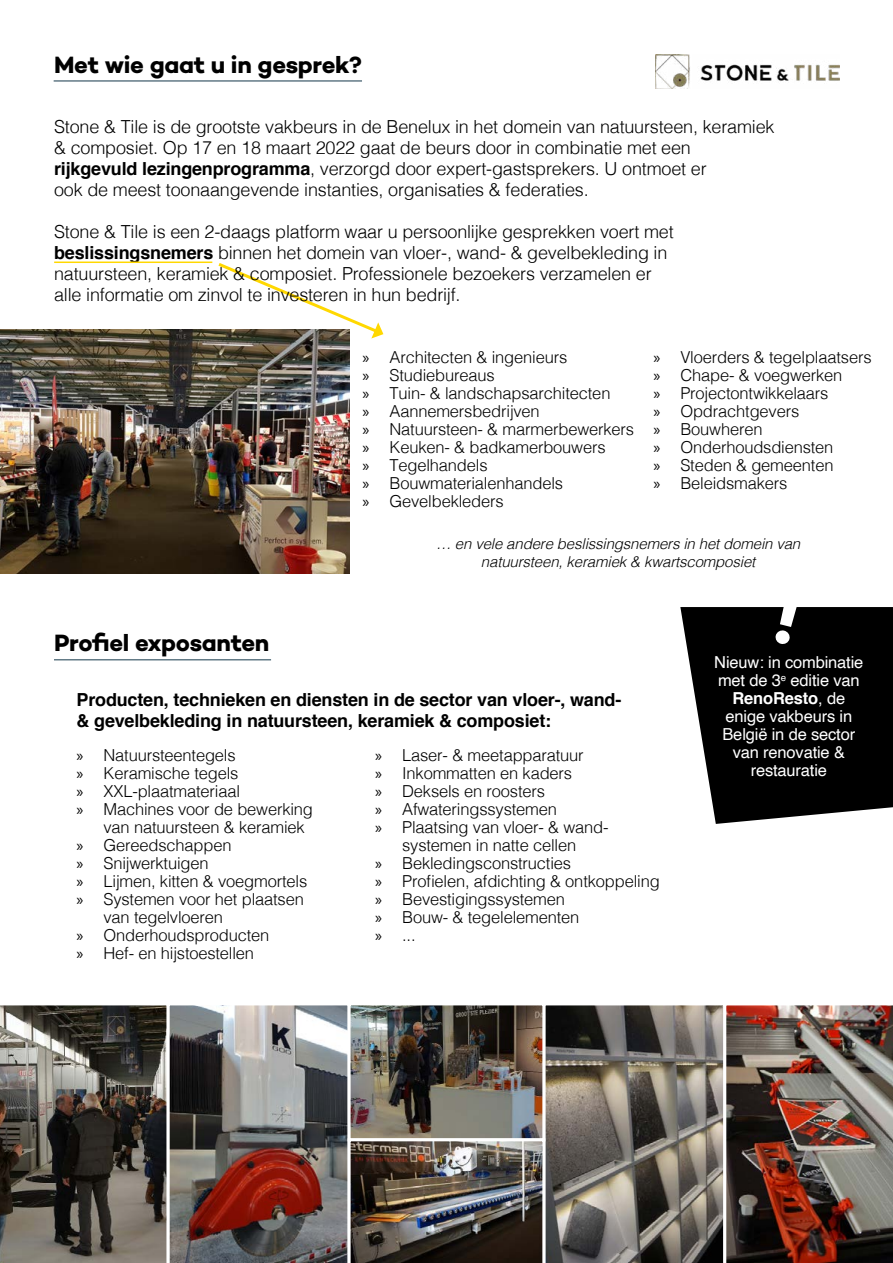
<style>
.page{position:relative;width:893px;height:1263px;background:#fff}
.page>*{position:absolute;margin:0;border:0;box-sizing:border-box;transform-origin:0 0}
.t1{font:24px "Campton Bold DEMO";letter-spacing:-.015em;color:#000}
.t2{font:300 18px/21px "Helvetica";letter-spacing:-.01em;color:#000}
.t3{font:700 18px/21px "Helvetica";letter-spacing:-.01em;color:#000}
.t4{font:300 16.5px/18px "Helvetica";letter-spacing:-.01em;color:#000}
.t5{font:16.5px/18px "Helvetica";letter-spacing:-.01em;color:#fff;text-align:center}
.t6{font:italic 300 15px/18px "Helvetica";letter-spacing:-.01em;color:#000;text-align:center}
.s1{font-weight:700}
.s2{font-family:"Myriad Pro";font-weight:400}
</style>
<div class="page">
<svg style="left:215px;top:263px;width:168px;height:75px"></svg>
<hr style="left:54px;top:659px;width:217px;height:1px;background:#15384a">
<img style="left:656px;top:54px;width:184px;height:35px">
<hr style="left:54px;top:261px;width:158px;height:2px;background:#ffd800">
<img style="left:0;top:330px;width:349px;height:244px">
<hr style="left:54px;top:81px;width:308px;height:1px;background:#15384a">
<img style="left:352px;top:1006px;width:189px;height:131px">
<svg style="left:0;top:1005px;width:167px;height:258px;background:#55514b"></svg>
<svg style="left:545px;top:1005px;width:178px;height:258px;background:#706b63"></svg>
<img style="left:169px;top:1005px;width:179px;height:258px">
<img style="left:723px;top:1005px;width:170px;height:258px">
<div style="left:348px;top:1002px;width:197px;height:139px;border:3px solid #fff"></div>
<img style="left:348px;top:1138px;width:197px;height:125px">
<svg style="left:680px;top:607px;width:213px;height:217px;background:#1e1e1e"></svg>
<svg style="left:774px;top:607px;width:27px;height:38px"></svg>
<h1 class="t1" style="left:54px;top:50px;width:309px">Met wie gaat u in gesprek?</h1>
<p class="t2" style="left:54px;top:115px;width:722px">Stone &amp; Tile is de grootste vakbeurs in de Benelux in het domein van natuursteen, keramiek &amp; composiet. Op 17 en 18 maart 2022 gaat de beurs door in combinatie met een <span class="s1">rijkgevuld lezingenprogramma</span>, verzorgd door expert-gastsprekers. U ontmoet er<br>ook de meest toonaangevende instanties, organisaties &amp; federaties.</p>
<p class="t2" style="left:54px;top:220px;width:621px">Stone &amp; Tile is een 2-daags platform waar u persoonlijke gesprekken voert met <span class="s1">beslissingsnemers</span> binnen het domein van vloer-, wand- &amp; gevelbekleding in natuursteen, keramiek &amp; composiet. Professionele bezoekers verzamelen er alle informatie om zinvol te investeren in hun bedrijf.</p>
<p class="t4" style="left:653px;top:347px;width:220px"><span class="s2">»</span> Vloerders &amp; tegelplaatsers <span class="s2">»</span> Chape- &amp; voegwerken<br><span class="s2">»</span> Projectontwikkelaars<br><span class="s2">»</span> Opdrachtgevers<br><span class="s2">»</span> Bouwheren<br><span class="s2">»</span> Onderhoudsdiensten<br><span class="s2">»</span> Steden &amp; gemeenten<br><span class="s2">»</span> Beleidsmakers</p>
<p class="t4" style="left:362px;top:347px;width:273px"><span class="s2">»</span> Architecten &amp; ingenieurs<br><span class="s2">»</span> Studiebureaus<br><span class="s2">»</span> Tuin- &amp; landschapsarchitecten<br><span class="s2">»</span> Aannemersbedrijven<br><span class="s2">»</span> Natuursteen- &amp; marmerbewerkers <span class="s2">»</span> Keuken- &amp; badkamerbouwers<br><span class="s2">»</span> Tegelhandels<br><span class="s2">»</span> Bouwmaterialenhandels<br><span class="s2">»</span> Gevelbekleders</p>
<p class="t6" style="left:436px;top:533px;width:366px">… en vele andere beslissingsnemers in het domein van natuursteen, keramiek &amp; kwartscomposiet</p>
<h1 class="t1" style="left:54px;top:629px;width:217px">Profiel exposanten</h1>
<p class="t3" style="left:77px;top:690px;width:546px">Producten, technieken en diensten in de sector van vloer-, wand-&amp; gevelbekleding in natuursteen, keramiek &amp; composiet:</p>
<p class="t4" style="left:77px;top:745px;width:161px"><span class="s2">»</span> Natuursteentegels</p>
<p class="t4" style="left:77px;top:763px;width:163px"><span class="s2">»</span> Keramische tegels</p>
<p class="t4" style="left:77px;top:781px;width:165px"><span class="s2">»</span> XXL-plaatmateriaal</p>
<p class="t4" style="left:77px;top:799px;width:238px"><span class="s2">»</span> Machines voor de bewerking</p>
<p class="t4" style="left:104px;top:817px;width:203px">van natuursteen &amp; keramiek</p>
<p class="t4" style="left:77px;top:835px;width:157px"><span class="s2">»</span> Gereedschappen</p>
<p class="t4" style="left:77px;top:853px;width:134px"><span class="s2">»</span> Snijwerktuigen</p>
<p class="t4" style="left:77px;top:871px;width:232px"><span class="s2">»</span> Lijmen, kitten &amp; voegmortels</p>
<p class="t4" style="left:77px;top:889px;width:229px"><span class="s2">»</span> Systemen voor het plaatsen</p>
<p class="t4" style="left:104px;top:907px;width:121px">van tegelvloeren</p>
<p class="t4" style="left:77px;top:925px;width:194px"><span class="s2">»</span> Onderhoudsproducten</p>
<p class="t4" style="left:77px;top:943px;width:179px"><span class="s2">»</span> Hef- en hijstoestellen</p>
<p class="t4" style="left:375px;top:745px;width:210px"><span class="s2">»</span> Laser- &amp; meetapparatuur</p>
<p class="t4" style="left:375px;top:763px;width:199px"><span class="s2">»</span> Inkommatten en kaders</p>
<p class="t4" style="left:375px;top:781px;width:171px"><span class="s2">»</span> Deksels en roosters</p>
<p class="t4" style="left:375px;top:799px;width:183px"><span class="s2">»</span> Afwateringssystemen</p>
<p class="t4" style="left:375px;top:817px;width:235px"><span class="s2">»</span> Plaatsing van vloer- &amp; wand-</p>
<p class="t4" style="left:402px;top:835px;width:176px">systemen in natte cellen</p>
<p class="t4" style="left:375px;top:853px;width:197px"><span class="s2">»</span> Bekledingsconstructies</p>
<p class="t4" style="left:375px;top:871px;width:286px"><span class="s2">»</span> Profielen, afdichting &amp; ontkoppeling</p>
<p class="t4" style="left:375px;top:889px;width:191px"><span class="s2">»</span> Bevestigingssystemen</p>
<p class="t4" style="left:375px;top:907px;width:206px"><span class="s2">»</span> Bouw- &amp; tegelelementen</p>
<p class="t4" style="left:375px;top:925px;width:42px"><span class="s2">»</span> ...</p>
<p class="t5" style="left:714px;top:654px;width:151px">Nieuw: in combinatie met de 3<sup>e</sup> editie van<br><span class="s1">RenoResto</span>, de enige vakbeurs in<br>België in de sector van renovatie &amp; restauratie</p>
</div>
